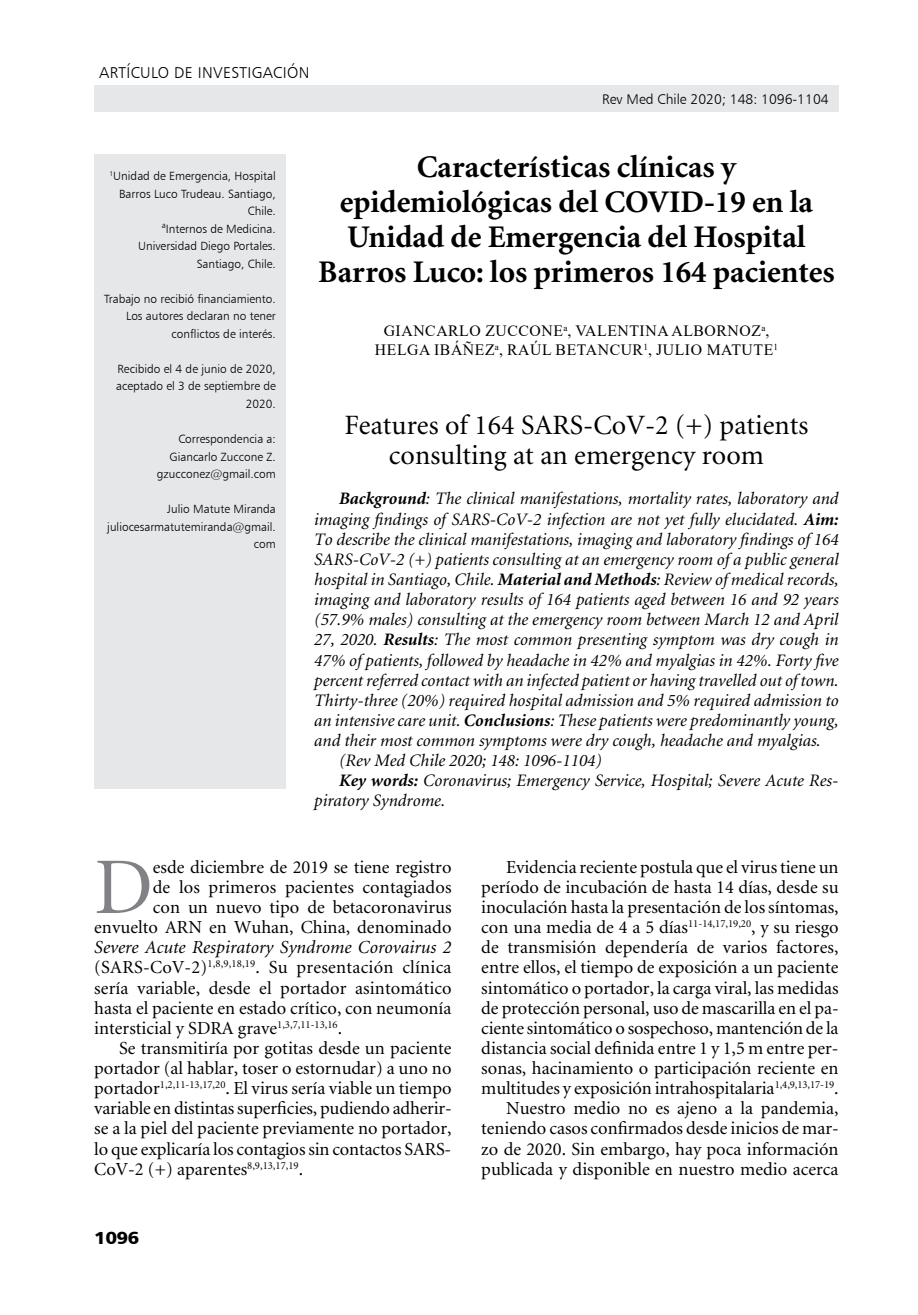
<style>
.page{position:relative;width:918px;height:1315px;background:#fff}
.page>*{position:absolute;margin:0;border:0;box-sizing:border-box;transform-origin:0 0}
.t1{font:80.33px "Minion";color:#808285}
.t2{font:700 31.5px/35px "Minion";color:#000;text-align:center}
.t3{font:28px/29.8px "Minion";color:#000;text-align:center}
.t4{font:18.38px/20.1px "Minion";color:#000;text-align:right}
.t5{font:italic 17.5px "Minion";color:#000}
.t6{font:17.5px "Humanist 777 BT Black B";color:#000;scale:1.1 1}
.t7{font:15.75px/18.9px "Times New Roman";letter-spacing:.035em;color:#000;text-align:center}
.t8{font:15.75px "Humanist 777 BT Light B";letter-spacing:.02em;color:#000}
.t9{font:14px "Humanist 777 BT Light B";color:#000}
.t10{font:11.9px/17.5px "Humanist 777 BT Light B";color:#000;text-align:right}
.s1{font-weight:700}
.s2{font-style:italic}
</style>
<div class="page">
<div style="left:94px;top:85px;width:744px;height:26px;background:#e6e7e8"></div>
<div style="left:94px;top:154px;width:192px;height:634px;background:#e6e7e8"></div>
<p class="t8" style="left:99px;top:63px;width:212px">ARTÍCULO DE INVESTIGACIÓN</p>
<p class="t9" style="left:602px;top:90px;width:228px">Rev Med Chile 2020; 148: 1096-1104</p>
<p class="t10" style="left:109px;top:167px;width:168px"><sup>1</sup>Unidad de Emergencia, Hospital<br>Barros Luco Trudeau. Santiago,<br>Chile.<br><sup>a</sup>Internos de Medicina.<br>Universidad Diego Portales.<br>Santiago, Chile.</p>
<p class="t10" style="left:104px;top:290px;width:173px">Trabajo no recibió financiamiento.<br>Los autores declaran no tener conflictos de interés.</p>
<p class="t10" style="left:116px;top:360px;width:161px">Recibido el 4 de junio de 2020, aceptado el 3 de septiembre de<br>2020.</p>
<p class="t10" style="left:157px;top:430px;width:121px">Correspondencia a:<br>Giancarlo Zuccone Z. gzucconez@gmail.com</p>
<p class="t10" style="left:107px;top:500px;width:170px">Julio Matute Miranda juliocesarmatutemiranda@gmail. com</p>
<h2 class="t2" style="left:318px;top:151px;width:518px">Características clínicas y epidemiológicas del COVID-19 en la Unidad de Emergencia del Hospital Barros Luco: los primeros 164 pacientes</h2>
<p class="t7" style="left:375px;top:321px;width:405px">GIANCARLO ZUCCONE<sup>A</sup>, VALENTINA ALBORNOZ<sup>A</sup>,<br>HELGA IBÁÑEZ<sup>A</sup>, RAÚL BETANCUR<sup>1</sup>, JULIO MATUTE<sup>1</sup></p>
<h3 class="t3" style="left:344px;top:412px;width:465px">Features of 164 SARS-CoV-2 (+) patients consulting at an emergency room</h3>
<p class="t5" style="left:339px;top:490px;width:501px"><span class="s1">Background</span>: The clinical manifestations, mortality rates, laboratory and</p>
<p class="t5" style="left:314px;top:510px;width:526px">imaging findings of SARS-CoV-2 infection are not yet fully elucidated. <span class="s1">Aim:</span></p>
<p class="t5" style="left:314px;top:530px;width:526px">To describe the clinical manifestations, imaging and laboratory findings of 164</p>
<p class="t5" style="left:314px;top:550px;width:526px">SARS-CoV-2 (+) patients consulting at an emergency room of a public general</p>
<p class="t5" style="left:314px;top:571px;width:526px">hospital in Santiago, Chile. <span class="s1">Material and Methods</span>: Review of medical records,</p>
<p class="t5" style="left:314px;top:591px;width:526px">imaging and laboratory results of 164 patients aged between 16 and 92 years</p>
<p class="t5" style="left:314px;top:611px;width:526px">(57.9% males) consulting at the emergency room between March 12 and April</p>
<p class="t5" style="left:314px;top:631px;width:526px">27, 2020. <span class="s1">Results</span>: The most common presenting symptom was dry cough in</p>
<p class="t5" style="left:314px;top:651px;width:526px">47% of patients, followed by headache in 42% and myalgias in 42%. Forty five</p>
<p class="t5" style="left:314px;top:671px;width:526px">percent referred contact with an infected patient or having travelled out of town.</p>
<p class="t5" style="left:314px;top:691px;width:526px">Thirty-three (20%) required hospital admission and 5% required admission to</p>
<p class="t5" style="left:314px;top:711px;width:526px">an intensive care unit. <span class="s1">Conclusions</span>: These patients were predominantly young,</p>
<p class="t5" style="left:314px;top:732px;width:508px">and their most common symptoms were dry cough, headache and myalgias.</p>
<p class="t5" style="left:339px;top:752px;width:264px">(Rev Med Chile 2020; 148: 1096-1104)</p>
<p class="t5" style="left:339px;top:772px;width:501px"><span class="s1">Key words:</span> Coronavirus; Emergency Service, Hospital; Severe Acute Res-</p>
<p class="t5" style="left:314px;top:792px;width:132px">piratory Syndrome.</p>
<p class="t4" style="left:94px;top:857px;width:359px">esde diciembre de 2019 se tiene registro<br>de los primeros pacientes contagiados<br>con un nuevo tipo de betacoronavirus envuelto ARN en Wuhan, China, denominado</p>
<p class="t4" style="left:94px;top:938px;width:359px;text-align:justify"><span class="s2">Severe Acute Respiratory Syndrome Corovairus 2 </span>(SARS-CoV-2)<sup>1,8,9,18,19</sup>. Su presentación clínica sería variable, desde el portador asintomático hasta el paciente en estado crítico, con neumonía intersticial y SDRA grave<sup>1,3,7,11-13,16</sup>.</p>
<p class="t4" style="left:94px;top:1038px;width:359px;text-align:justify;text-indent:25px">Se transmitiría por gotitas desde un paciente portador (al hablar, toser o estornudar) a uno no portador<sup>1,2,11-13,17,20</sup>. El virus sería viable un tiempo variable en distintas superficies, pudiendo adherir&shy;se a la piel del paciente previamente no portador, lo que explicaría los contagios sin contactos SARS-CoV-2 (+) aparentes<sup>8,9,13,17,19</sup>.</p>
<h1 class="t1" style="left:94px;top:847px;width:60px">D</h1>
<p class="t6" style="left:94px;top:1226px;width:43px">1096</p>
<p class="t4" style="left:481px;top:857px;width:359px">Evidencia reciente postula que el virus tiene un período de incubación de hasta 14 días, desde su inoculación hasta la presentación de los síntomas, con una media de 4 a 5 días<sup>11-14,17,19,20</sup>, y su riesgo de transmisión dependería de varios factores, entre ellos, el tiempo de exposición a un paciente sintomático o portador, la carga viral, las medidas de protección personal, uso de mascarilla en el pa&shy;ciente sintomático o sospechoso, mantención de la distancia social definida entre 1 y 1,5 m entre per&shy;sonas, hacinamiento o participación reciente en multitudes y exposición intrahospitalaria<sup>1,4,9,13,17-19</sup>.<br>Nuestro medio no es ajeno a la pandemia, teniendo casos confirmados desde inicios de mar&shy;zo de 2020. Sin embargo, hay poca información publicada y disponible en nuestro medio acerca</p>
</div>
